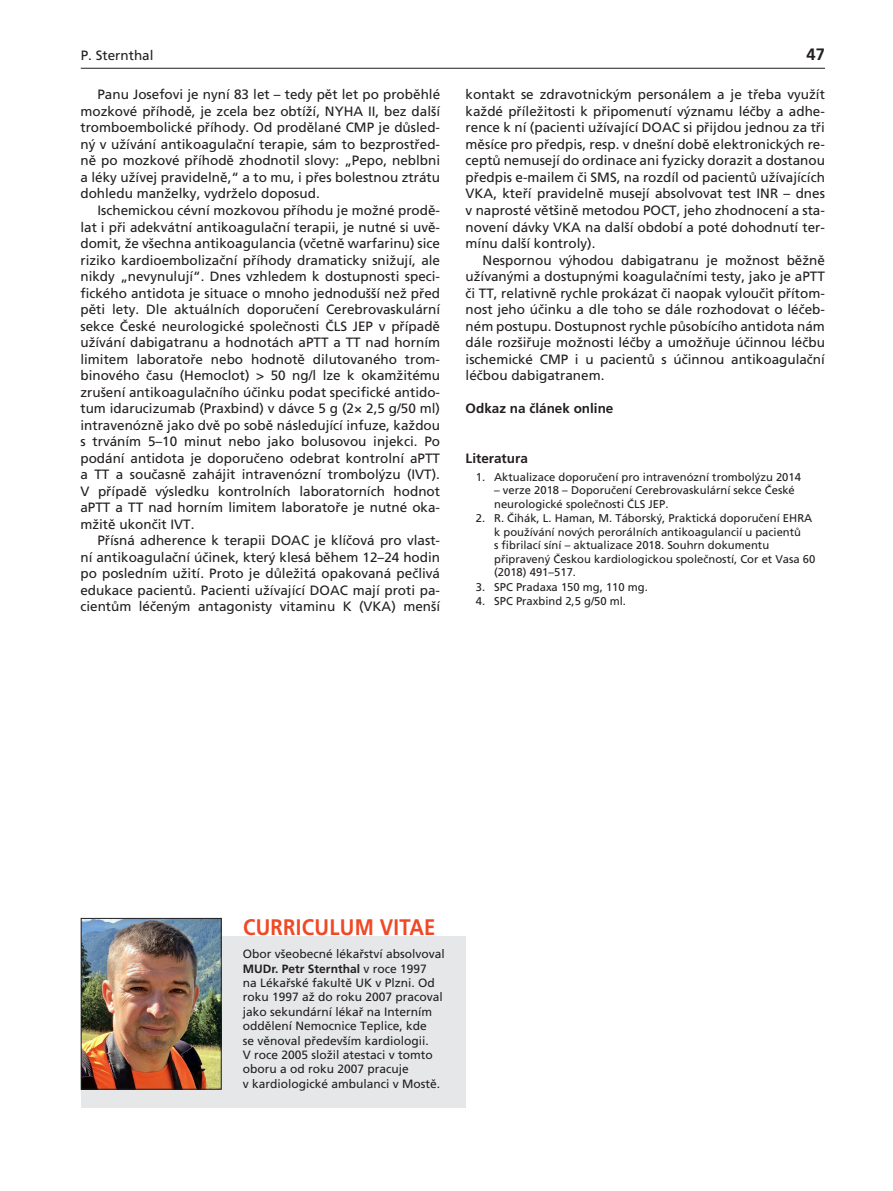
<style>
.page{position:relative;width:893px;height:1191px;background:#fff}
.page>*{position:absolute;margin:0;border:0;box-sizing:border-box;transform-origin:0 0}
.titulek_2{font:700 22.5px "Frutiger CE";letter-spacing:.015em;color:#ef4925;scale:.9 1}
.záhlaví_název{font:700 16.5px "Frutiger CE";color:#231f20}
.text_základní{font:13.5px/16.5px "Frutiger CE";color:#231f20;text-align:justify}
.text_1_odstavec{font:700 13.5px "Frutiger CE";color:#231f20}
.záhlaví_název-2{font:13.5px "Frutiger CE";color:#231f20}
.Literatura_titulek{font:700 13.5px "Frutiger CE";color:#231f20}
.text_základní-2{font:12px/14.4px "Frutiger CE";color:#231f20}
.literatura{font:11.25px/13.5px "Frutiger CE";color:#231f20}
.s1{font-weight:700}
</style>
<div class="page">
<hr style="left:81px;top:68px;width:744px;height:1px;background:#231f20">
<div style="left:81px;top:936px;width:385px;height:172px;background:#e6e7e9"></div>
<img style="left:83px;top:920px;width:137px;height:167px">
<div style="left:81px;top:918px;width:141px;height:171px;border:1px solid #231f20"></div>
<p class="záhlaví_název-2" style="left:81px;top:47px;width:74px">P. Sternthal</p>
<p class="záhlaví_název" style="left:807px;top:44px;width:20px">47</p>
<p class="text_základní" style="left:80px;top:86px;width:361px;text-indent:17px">Panu Josefovi je nyní 83 let – tedy pět let po proběhlé mozkové příhodě, je zcela bez obtíží, NYHA II, bez další tromboembolické příhody. Od prodělané CMP je důsled&shy;ný v užívání antikoagulační terapie, sám to bezprostřed&shy;ně po mozkové příhodě zhodnotil slovy: „Pepo, neblbni a léky užívej pravidelně,“ a to mu, i přes bolestnou ztrátu dohledu manželky, vydrželo doposud.</p>
<p class="text_základní" style="left:80px;top:202px;width:361px;text-indent:17px">Ischemickou cévní mozkovou příhodu je možné prodě&shy;lat i při adekvátní antikoagulační terapii, je nutné si uvě&shy;domit, že všechna antikoagulancia (včetně warfarinu) sice riziko kardioembolizační příhody dramaticky snižují, ale nikdy „nevynulují“. Dnes vzhledem k dostupnosti speci&shy;fického antidota je situace o mnoho jednodušší než před pěti lety. Dle aktuálních doporučení Cerebrovaskulární sekce České neurologické společnosti ČLS JEP v případě užívání dabigatranu a hodnotách aPTT a TT nad horním limitem laboratoře nebo hodnotě dilutovaného trom&shy;binového času (Hemoclot) &gt; 50 ng/l lze k okamžitému zrušení antikoagulačního účinku podat specifické antido&shy;tum idarucizumab (Praxbind) v dávce 5 g (2× 2,5 g/50 ml) intravenózně jako dvě po sobě následující infuze, každou s trváním 5–10 minut nebo jako bolusovou injekci. Po podání antidota je doporučeno odebrat kontrolní aPTT a TT a současně zahájit intravenózní trombolýzu (IVT).<br>V případě výsledku kontrolních laboratorních hodnot aPTT a TT nad horním limitem laboratoře je nutné oka&shy;mžitě ukončit IVT.</p>
<p class="text_základní" style="left:80px;top:532px;width:361px;text-indent:17px">Přísná adherence k terapii DOAC je klíčová pro vlast&shy;ní antikoagulační účinek, který klesá během 12–24 hodin po posledním užití. Proto je důležitá opakovaná pečlivá edukace pacientů. Pacienti užívající DOAC mají proti pa&shy;cientům léčeným antagonisty vitaminu K (VKA) menší</p>
<p class="text_základní" style="left:466px;top:86px;width:361px">kontakt se zdravotnickým personálem a je třeba využít každé příležitosti k připomenutí významu léčby a adhe&shy;rence k ní (pacienti užívající DOAC si přijdou jednou za tři měsíce pro předpis, resp. v dnešní době elektronických re&shy;ceptů nemusejí do ordinace ani fyzicky dorazit a dostanou předpis e-mailem či SMS, na rozdíl od pacientů užívajících VKA, kteří pravidelně musejí absolvovat test INR – dnes v naprosté většině metodou POCT, jeho zhodnocení a sta&shy;novení dávky VKA na další období a poté dohodnutí ter&shy;mínu další kontroly).</p>
<p class="text_základní" style="left:466px;top:251px;width:361px;text-indent:17px">Nespornou výhodou dabigatranu je možnost běžně užívanými a dostupnými koagulačními testy, jako je aPTT či TT, relativně rychle prokázat či naopak vyloučit přítom&shy;nost jeho účinku a dle toho se dále rozhodovat o léčeb&shy;ném postupu. Dostupnost rychle působícího antidota nám dále rozšiřuje možnosti léčby a umožňuje účinnou léčbu ischemické CMP i u pacientů s účinnou antikoagulační léčbou dabigatranem.</p>
<p class="text_1_odstavec" style="left:466px;top:401px;width:149px">Odkaz na článek online</p>
<p class="Literatura_titulek" style="left:466px;top:451px;width:64px">Literatura</p>
<p class="literatura" style="left:476px;top:470px;width:327px">1. Aktualizace doporučení pro intravenózní trombolýzu 2014</p>
<p class="literatura" style="left:494px;top:484px;width:302px">– verze 2018 – Doporučení Cerebrovaskulární sekce České neurologické společnosti ČLS JEP.</p>
<p class="literatura" style="left:494px;top:511px;width:323px;text-indent:-18px">2. R. Čihák, L. Haman, M. Táborský, Praktická doporučení EHRA k používání nových perorálních antikoagulancií u pacientů<br>s fibrilací síní – aktualizace 2018. Souhrn dokumentu připravený Českou kardiologickou společností, Cor et Vasa 60 (2018) 491–517.</p>
<p class="literatura" style="left:476px;top:580px;width:174px">3. SPC Pradaxa 150 mg, 110 mg.</p>
<p class="literatura" style="left:476px;top:594px;width:152px">4. SPC Praxbind 2,5 g/50 ml.</p>
<p class="titulek_2" style="left:243px;top:914px;width:215px">CURRICULUM VITAE</p>
<p class="text_základní-2" style="left:243px;top:946px;width:204px">Obor všeobecné lékařství absolvoval <span class="s1">MUDr. Petr Sternthal</span> v roce 1997<br>na Lékařské fakultě UK v Plzni. Od roku 1997 až do roku 2007 pracoval jako sekundární lékař na Interním oddělení Nemocnice Teplice, kde<br>se věnoval především kardiologii.<br>V roce 2005 složil atestaci v tomto oboru a od roku 2007 pracuje<br>v kardiologické ambulanci v Mostě.</p>
</div>
